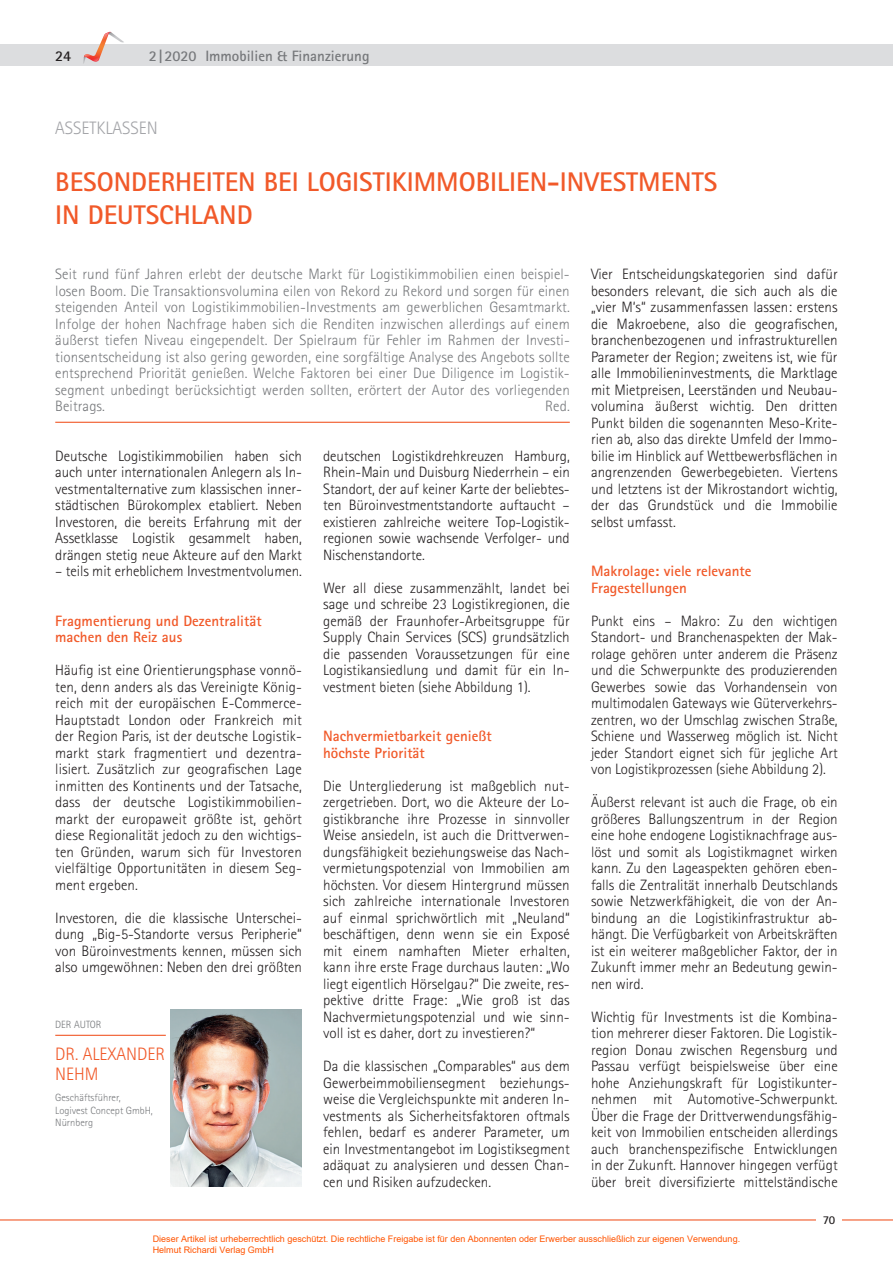
<style>
.page{position:relative;width:893px;height:1263px;background:#fff}
.page>*{position:absolute;margin:0;border:0;box-sizing:border-box;transform-origin:0 0}
.t1{font:700 27px/33px "Rotis Sans Serif";color:#f15929}
.t2{font:300 18px/20.2px "Rotis Sans Serif";color:#f15929}
.t3{font:300 18px "Rotis Sans Serif";color:#a3a4a8}
.t4{font:300 15px/16.5px "Rotis Sans Serif";color:#231f20;text-align:justify}
.t5{font:300 15px/16.5px "Rotis Sans Serif";letter-spacing:.005em;color:#76787b}
.t6{font:700 15px/16.5px "Rotis Sans Serif";color:#f15929}
.t7{font:700 15px "Rotis Sans Serif";color:#76787b}
.t8{font:700 15px "Rotis Sans Serif";color:#231f20}
.t9{font:700 12px "Rotis Sans Serif";color:#231f20}
.t10{font:300 10.5px/12.6px "Rotis Sans Serif";color:#76787b}
.t11{font:9px/10.8px "Arial";color:#ff5400}
</style>
<div class="page">
<hr style="left:0;top:1219px;width:893px;height:1px;background:#f15929">
<div style="left:0;top:45px;width:893px;height:21px;background:#dcdddf"></div>
<svg style="left:83px;top:31px;width:41px;height:33px"></svg>
<div style="left:816px;top:1214px;width:26px;height:13px;background:#fff"></div>
<img style="left:170px;top:1010px;width:132px;height:176px">
<hr style="left:55px;top:1035px;width:111px;height:1px;background:#f15929">
<hr style="left:55px;top:422px;width:515px;height:1px;background:#f15929">
<p class="t8" style="left:55px;top:46px;width:18px">24</p>
<p class="t7" style="left:149px;top:46px;width:222px">2|2020 Immobilien &amp; Finanzierung</p>
<p class="t3" style="left:55px;top:117px;width:104px">ASSETKLASSEN</p>
<h1 class="t1" style="left:55px;top:165px;width:663px">BESONDERHEITEN BEI LOGISTIKIMMOBILIEN-INVESTMENTS<br>IN DEUTSCHLAND</h1>
<p class="t5" style="left:55px;top:266px;width:516px">Seit rund fünf Jahren erlebt der deutsche Markt für Logistikimmobilien einen beispiel&shy;losen Boom. Die Transaktionsvolumina eilen von Rekord zu Rekord und sorgen für einen steigenden Anteil von Logistikimmobilien-Investments am gewerblichen Gesamtmarkt.<br>Infolge der hohen Nachfrage haben sich die Renditen inzwischen allerdings auf einem äußerst tiefen Niveau eingependelt. Der Spielraum für Fehler im Rahmen der Investi&shy;tionsentscheidung ist also gering geworden, eine sorgfältige Analyse des Angebots sollte entsprechend Priorität genießen. Welche Faktoren bei einer Due Diligence im Logistik&shy;segment unbedingt berücksichtigt werden sollten, erörtert der Autor des vorliegenden Beitrags.</p>
<p class="t5" style="left:545px;top:398px;width:26px">Red.</p>
<p class="t4" style="left:55px;top:447px;width:248px">Deutsche Logistikimmobilien haben sich auch unter internationalen Anlegern als In&shy;vestmentalternative zum klassischen inner&shy;städtischen Bürokomplex etabliert. Neben Investoren, die bereits Erfahrung mit der Assetklasse Logistik gesammelt haben, drängen stetig neue Akteure auf den Markt</p>
<p class="t4" style="left:55px;top:563px;width:248px">– teils mit erheblichem Investmentvolumen.</p>
<p class="t6" style="left:55px;top:612px;width:208px">Fragmentierung und Dezentralität machen den Reiz aus</p>
<p class="t4" style="left:55px;top:662px;width:248px">Häufig ist eine Orientierungsphase vonnö&shy;ten, denn anders als das Vereinigte König&shy;reich mit der europäischen E-Commerce-Hauptstadt London oder Frankreich mit der Region Paris, ist der deutsche Logistik&shy;markt stark fragmentiert und dezentra&shy;lisiert. Zusätzlich zur geografischen Lage inmitten des Kontinents und der Tatsache, dass der deutsche Logistikimmobilien&shy;markt der europaweit größte ist, gehört diese Regionalität jedoch zu den wichtigs&shy;ten Gründen, warum sich für Investoren vielfältige Opportunitäten in diesem Seg&shy;ment ergeben.</p>
<p class="t4" style="left:55px;top:909px;width:248px">Investoren, die die klassische Unterschei&shy;dung „Big-5-Standorte versus Peripherie“ von Büroinvestments kennen, müssen sich also umgewöhnen: Neben den drei größten</p>
<p class="t10" style="left:55px;top:1018px;width:48px">DER AUTOR</p>
<p class="t2" style="left:55px;top:1044px;width:111px">DR. ALEXANDER<br>NEHM</p>
<p class="t10" style="left:55px;top:1091px;width:99px">Geschäftsführer,<br>Logivest Concept GmbH,<br>Nürnberg</p>
<p class="t4" style="left:323px;top:447px;width:248px">deutschen Logistikdrehkreuzen Hamburg, Rhein-Main und Duisburg Niederrhein – ein Standort, der auf keiner Karte der beliebtes&shy;ten Büroinvestmentstandorte auftaucht – existieren zahlreiche weitere Top-Logistik&shy;regionen sowie wachsende Verfolger- und Nischenstandorte.</p>
<p class="t4" style="left:323px;top:579px;width:248px">Wer all diese zusammenzählt, landet bei sage und schreibe 23 Logistikregionen, die gemäß der Fraunhofer-Arbeitsgruppe für Supply Chain Services (SCS) grundsätzlich die passenden Voraussetzungen für eine Logistikansiedlung und damit für ein In&shy;vestment bieten (siehe Abbildung 1).</p>
<p class="t6" style="left:323px;top:727px;width:170px">Nachvermietbarkeit genießt höchste Priorität</p>
<p class="t4" style="left:323px;top:777px;width:248px">Die Untergliederung ist maßgeblich nut&shy;zergetrieben. Dort, wo die Akteure der Lo&shy;gistikbranche ihre Prozesse in sinnvoller Weise ansiedeln, ist auch die Drittverwen&shy;dungsfähigkeit beziehungsweise das Nach&shy;vermietungspotenzial von Immobilien am höchsten. Vor diesem Hintergrund müssen sich zahlreiche internationale Investoren auf einmal sprichwörtlich mit „Neuland“ beschäftigen, denn wenn sie ein Exposé mit einem namhaften Mieter erhalten, kann ihre erste Frage durchaus lauten: „Wo liegt eigentlich Hörselgau?“ Die zweite, res&shy;pektive dritte Frage: „Wie groß ist das Nachvermietungspotenzial und wie sinn&shy;voll ist es daher, dort zu investieren?“</p>
<p class="t4" style="left:323px;top:1058px;width:248px">Da die klassischen „Comparables“ aus dem Gewerbeimmobiliensegment beziehungs&shy;weise die Vergleichspunkte mit anderen In&shy;vestments als Sicherheitsfaktoren oftmals fehlen, bedarf es anderer Parameter, um ein Investmentangebot im Logistiksegment adäquat zu analysieren und dessen Chan&shy;cen und Risiken aufzudecken.</p>
<p class="t4" style="left:591px;top:266px;width:248px">Vier Entscheidungskategorien sind dafür besonders relevant, die sich auch als die „vier M‘s“ zusammenfassen lassen: erstens die Makroebene, also die geografischen, branchenbezogenen und infrastrukturellen Parameter der Region; zweitens ist, wie für alle Immobilieninvestments, die Marktlage mit Mietpreisen, Leerständen und Neubau&shy;volumina äußerst wichtig. Den dritten Punkt bilden die sogenannten Meso-Krite&shy;rien ab, also das direkte Umfeld der Immo&shy;bilie im Hinblick auf Wettbewerbsflächen in angrenzenden Gewerbegebieten. Viertens und letztens ist der Mikrostandort wichtig, der das Grundstück und die Immobilie selbst umfasst.</p>
<p class="t6" style="left:591px;top:562px;width:162px">Makrolage: viele relevante<br>Fragestellungen</p>
<p class="t4" style="left:591px;top:612px;width:248px">Punkt eins – Makro: Zu den wichtigen Standort- und Branchenaspekten der Mak&shy;rolage gehören unter anderem die Präsenz und die Schwerpunkte des produzierenden Gewerbes sowie das Vorhandensein von multimodalen Gateways wie Güterverkehrs&shy;zentren, wo der Umschlag zwischen Straße, Schiene und Wasserweg möglich ist. Nicht jeder Standort eignet sich für jegliche Art von Logistikprozessen (siehe Abbildung 2).</p>
<p class="t4" style="left:591px;top:794px;width:248px">Äußerst relevant ist auch die Frage, ob ein größeres Ballungszentrum in der Region eine hohe endogene Logistiknachfrage aus&shy;löst und somit als Logistikmagnet wirken kann. Zu den Lageaspekten gehören eben&shy;falls die Zentralität innerhalb Deutschlands sowie Netzwerkfähigkeit, die von der An&shy;bindung an die Logistikinfrastruktur ab&shy;hängt. Die Verfügbarkeit von Arbeitskräften ist ein weiterer maßgeblicher Faktor, der in Zukunft immer mehr an Bedeutung gewin&shy;nen wird.</p>
<p class="t4" style="left:591px;top:1008px;width:248px">Wichtig für Investments ist die Kombina&shy;tion mehrerer dieser Faktoren. Die Logistik&shy;region Donau zwischen Regensburg und Passau verfügt beispielsweise über eine hohe Anziehungskraft für Logistikunter&shy;nehmen mit Automotive-Schwerpunkt.<br>Über die Frage der Drittverwendungsfähig&shy;keit von Immobilien entscheiden allerdings auch branchenspezifische Entwicklungen in der Zukunft. Hannover hingegen verfügt über breit diversifizierte mittelständische</p>
<p class="t9" style="left:823px;top:1212px;width:14px">70</p>
<p class="t11" style="left:153px;top:1233px;width:589px">Dieser Artikel ist urheberrechtlich geschützt. Die rechtliche Freigabe ist für den Abonnenten oder Erwerber ausschließlich zur eigenen Verwendung.<br>Helmut Richardi Verlag GmbH</p>
</div>
